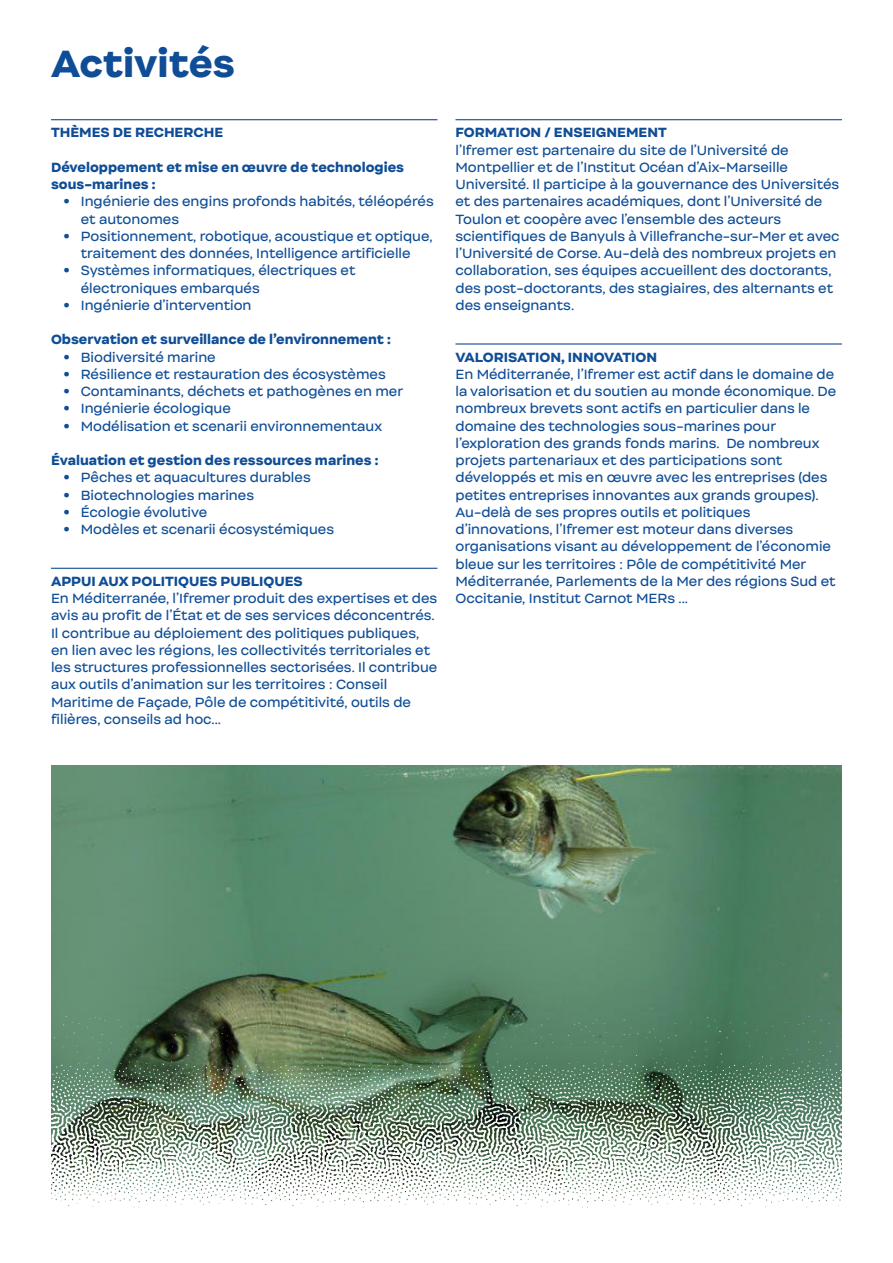
<style>
.page{position:relative;width:893px;height:1263px;background:#fff}
.page>*{position:absolute;margin:0;border:0;box-sizing:border-box;transform-origin:0 0}
.titre_partie{font:900 36px "Internacional";color:#0f4d96}
.texte_labeur{font:12.75px/17.2px "Internacional";color:#0f4d96}
.texte_labeur-2{font:900 12.75px/17.2px "Internacional";color:#0f4d96}
.chiffres_clefs{font:900 12.75px "Internacional";color:#0f4d96}
.s1{font-weight:900}
</style>
<div class="page">
<img style="left:51px;top:765px;width:791px;height:251px">
<img style="left:51px;top:1016px;width:791px;height:192px">
<hr style="left:51px;top:119px;width:386px;height:1px;background:#0f4d96">
<hr style="left:51px;top:568px;width:386px;height:1px;background:#0f4d96">
<hr style="left:455px;top:119px;width:387px;height:1px;background:#0f4d96">
<hr style="left:455px;top:343px;width:387px;height:2px;background:#0f4d96">
<p class="titre_partie" style="left:51px;top:40px;width:186px">Activités</p>
<p class="chiffres_clefs" style="left:51px;top:124px;width:174px">THÈMES DE RECHERCHE</p>
<p class="texte_labeur-2" style="left:51px;top:158px;width:355px">Développement et mise en œuvre de technologies sous-marines :</p>
<p class="texte_labeur" style="left:81px;top:193px;width:354px;text-indent:-17px"><span class="s1">•</span> Ingénierie des engins profonds habités, téléopérés et autonomes</p>
<p class="texte_labeur" style="left:64px;top:228px;width:370px;text-align:center"><span class="s1">•</span> Positionnement, robotique, acoustique et optique, traitement des données, Intelligence artificielle</p>
<p class="texte_labeur" style="left:81px;top:262px;width:276px;text-indent:-17px"><span class="s1">•</span> Systèmes informatiques, électriques et électroniques embarqués</p>
<p class="texte_labeur" style="left:64px;top:297px;width:189px"><span class="s1">•</span> Ingénierie d’intervention</p>
<p class="texte_labeur-2" style="left:51px;top:331px;width:341px">Observation et surveillance de l’environnement :</p>
<p class="texte_labeur" style="left:64px;top:348px;width:153px"><span class="s1">•</span> Biodiversité marine</p>
<p class="texte_labeur" style="left:64px;top:366px;width:323px"><span class="s1">•</span> Résilience et restauration des écosystèmes</p>
<p class="texte_labeur" style="left:64px;top:383px;width:341px"><span class="s1">•</span> Contaminants, déchets et pathogènes en mer</p>
<p class="texte_labeur" style="left:64px;top:400px;width:169px"><span class="s1">•</span> Ingénierie écologique</p>
<p class="texte_labeur" style="left:64px;top:417px;width:320px"><span class="s1">•</span> Modélisation et scenarii environnementaux</p>
<p class="texte_labeur-2" style="left:51px;top:452px;width:329px">Évaluation et gestion des ressources marines :</p>
<p class="texte_labeur" style="left:64px;top:469px;width:248px"><span class="s1">•</span> Pêches et aquacultures durables</p>
<p class="texte_labeur" style="left:64px;top:486px;width:192px"><span class="s1">•</span> Biotechnologies marines</p>
<p class="texte_labeur" style="left:64px;top:504px;width:145px"><span class="s1">•</span> Écologie évolutive</p>
<p class="texte_labeur" style="left:64px;top:521px;width:272px"><span class="s1">•</span> Modèles et scenarii écosystémiques</p>
<p class="chiffres_clefs" style="left:51px;top:573px;width:253px">APPUI AUX POLITIQUES PUBLIQUES</p>
<p class="texte_labeur" style="left:51px;top:590px;width:388px">En Méditerranée, l’Ifremer produit des expertises et des avis au profit de l’État et de ses services déconcentrés.<br>Il contribue au déploiement des politiques publiques, en lien avec les régions, les collectivités territoriales et les structures professionnelles sectorisées. Il contribue aux outils d’animation sur les territoires : Conseil Maritime de Façade, Pôle de compétitivité, outils de filières, conseils ad hoc...</p>
<p class="chiffres_clefs" style="left:455px;top:124px;width:213px">FORMATION / ENSEIGNEMENT</p>
<p class="texte_labeur" style="left:455px;top:141px;width:386px">l’Ifremer est partenaire du site de l’Université de Montpellier et de l’Institut Océan d’Aix-Marseille Université. Il participe à la gouvernance des Universités et des partenaires académiques, dont l’Université de Toulon et coopère avec l’ensemble des acteurs scientifiques de Banyuls à Villefranche-sur-Mer et avec l’Université de Corse. Au-delà des nombreux projets en collaboration, ses équipes accueillent des doctorants, des post-doctorants, des stagiaires, des alternants et des enseignants.</p>
<p class="chiffres_clefs" style="left:455px;top:348px;width:203px">VALORISATION, INNOVATION</p>
<p class="texte_labeur" style="left:455px;top:366px;width:382px">En Méditerranée, l’Ifremer est actif dans le domaine de la valorisation et du soutien au monde économique. De nombreux brevets sont actifs en particulier dans le domaine des technologies sous-marines pour l’exploration des grands fonds marins. De nombreux projets partenariaux et des participations sont développés et mis en œuvre avec les entreprises (des petites entreprises innovantes aux grands groupes).</p>
<p class="texte_labeur" style="left:455px;top:504px;width:382px">Au-delà de ses propres outils et politiques d’innovations, l’Ifremer est moteur dans diverses organisations visant au développement de l’économie bleue sur les territoires : Pôle de compétitivité Mer Méditerranée, Parlements de la Mer des régions Sud et Occitanie, Institut Carnot MERs ...</p>
</div>
